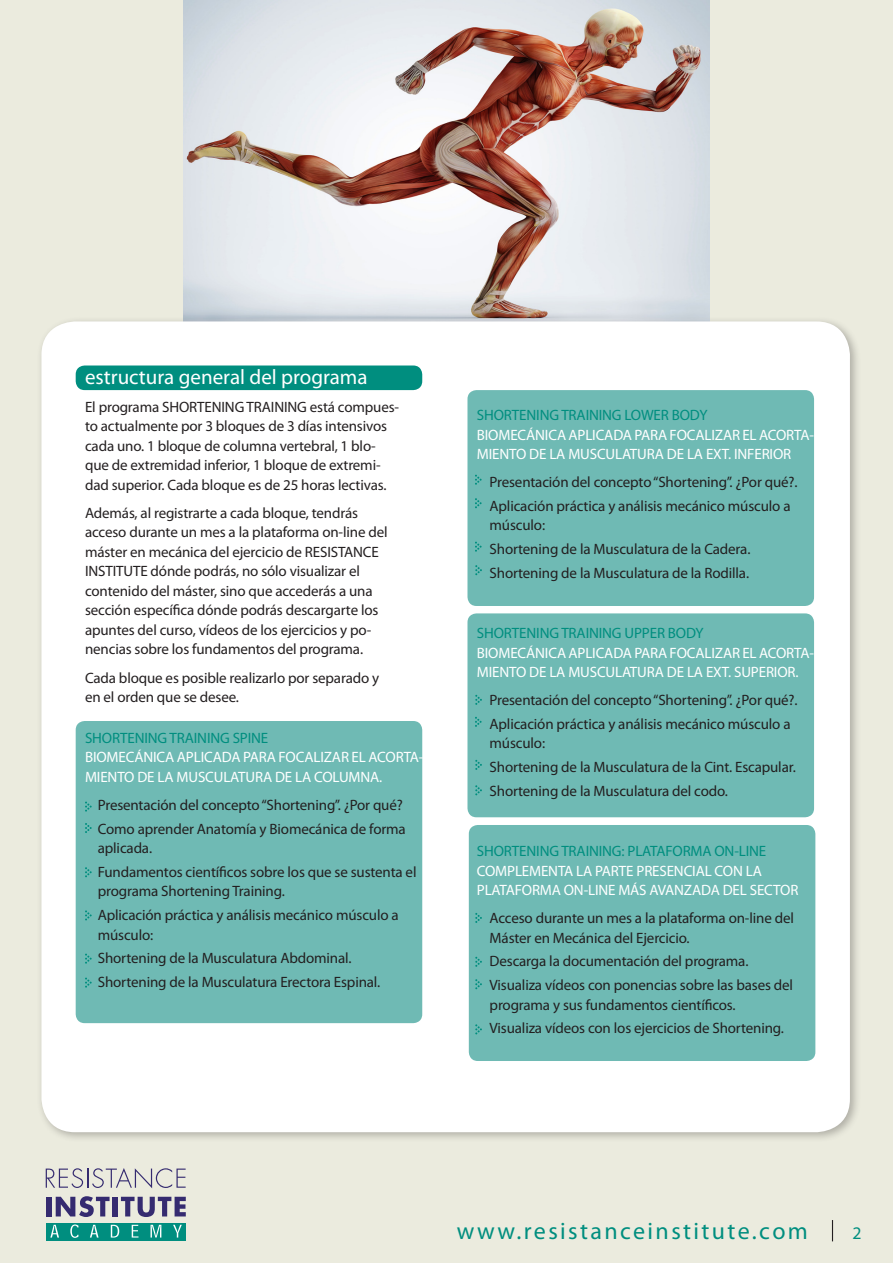
<style>
.page{position:relative;width:893px;height:1263px;background:#ebebde}
.page>*{position:absolute;margin:0;border:0;box-sizing:border-box;transform-origin:0 0}
.t1{font:24px "Myriad Pro";letter-spacing:.1em;color:#008e7f}
.t2{font:21px "Myriad Pro";color:#fff}
.t3{font:17.7px "Myriad Pro";color:#008e7f}
.t4{font:15px/19.5px "Myriad Pro";letter-spacing:-.01em;color:#231f20}
.t5{font:15px/19.5px "Myriad Pro";letter-spacing:-.01em;color:#fff}
.t6{font:15px "Myriad Pro";letter-spacing:-.01em;color:#008e7f}
</style>
<div class="page">
<img style="left:183px;top:0;width:527px;height:316px">
<div style="left:36px;top:316px;width:825px;height:827px;background:#231f20;opacity:.3"></div>
<div style="left:41px;top:321px;width:809px;height:811px;background:#fff;border-radius:34px"></div>
<div style="left:76px;top:365px;width:346px;height:25px;background:#008e7f;border-radius:9px"></div>
<div style="left:76px;top:721px;width:346px;height:302px;background:#6fbab4;border-radius:9px"></div>
<div style="left:467px;top:390px;width:347px;height:216px;background:#6fbab4;border-radius:9px"></div>
<svg style="left:46px;top:1168px;width:140px;height:20px"></svg>
<div style="left:46px;top:1197px;width:5px;height:19px;background:#352b70"></div>
<svg style="left:56px;top:1196px;width:54px;height:21px"></svg>
<div style="left:113px;top:1197px;width:5px;height:19px;background:#352b70"></div>
<svg style="left:121px;top:1197px;width:65px;height:20px"></svg>
<div style="left:46px;top:1223px;width:140px;height:17px;background:#008e7f"></div>
<svg style="left:50px;top:1225px;width:9px;height:12px"></svg>
<svg style="left:70px;top:1224px;width:8px;height:14px"></svg>
<svg style="left:90px;top:1225px;width:9px;height:12px"></svg>
<svg style="left:111px;top:1225px;width:8px;height:12px"></svg>
<svg style="left:132px;top:1225px;width:6px;height:12px"></svg>
<svg style="left:151px;top:1225px;width:10px;height:12px"></svg>
<svg style="left:173px;top:1225px;width:9px;height:12px"></svg>
<svg style="left:85px;top:801px;width:7px;height:11px"></svg>
<svg style="left:85px;top:823px;width:7px;height:10px"></svg>
<svg style="left:475px;top:475px;width:7px;height:10px"></svg>
<svg style="left:475px;top:498px;width:7px;height:10px"></svg>
<svg style="left:85px;top:867px;width:7px;height:10px"></svg>
<svg style="left:85px;top:953px;width:7px;height:11px"></svg>
<svg style="left:85px;top:910px;width:7px;height:10px"></svg>
<svg style="left:85px;top:977px;width:7px;height:11px"></svg>
<svg style="left:832px;top:1220px;width:1px;height:21px"></svg>
<svg style="left:475px;top:542px;width:7px;height:10px"></svg>
<div style="left:467px;top:613px;width:347px;height:204px;background:#6fbab4;border-radius:9px"></div>
<div style="left:469px;top:825px;width:346px;height:236px;background:#6fbab4;border-radius:9px"></div>
<svg style="left:475px;top:565px;width:7px;height:10px"></svg>
<svg style="left:475px;top:717px;width:7px;height:10px"></svg>
<svg style="left:475px;top:695px;width:7px;height:10px"></svg>
<svg style="left:475px;top:913px;width:7px;height:10px"></svg>
<svg style="left:475px;top:760px;width:7px;height:10px"></svg>
<svg style="left:475px;top:957px;width:7px;height:10px"></svg>
<svg style="left:475px;top:785px;width:7px;height:10px"></svg>
<svg style="left:475px;top:1024px;width:7px;height:10px"></svg>
<svg style="left:475px;top:979px;width:7px;height:10px"></svg>
<p class="t2" style="left:85px;top:364px;width:284px">estructura general del programa</p>
<p class="t4" style="left:85px;top:397px;width:316px">El programa SHORTENING TRAINING está compues&shy;to actualmente por 3 bloques de 3 días intensivos cada uno. 1 bloque de columna vertebral, 1 blo&shy;que de extremidad inferior, 1 bloque de extremi&shy;dad superior. Cada bloque es de 25 horas lectivas.</p>
<p class="t4" style="left:85px;top:503px;width:304px">Además, al registrarte a cada bloque, tendrás acceso durante un mes a la plataforma on-line del máster en mecánica del ejercicio de RESISTANCE INSTITUTE dónde podrás, no sólo visualizar el contenido del máster, sino que accederás a una sección específica dónde podrás descargarte los apuntes del curso, vídeos de los ejercicios y po&shy;nencias sobre los fundamentos del programa.</p>
<p class="t4" style="left:85px;top:667px;width:296px">Cada bloque es posible realizarlo por separado y en el orden que se desee.</p>
<p class="t6" style="left:85px;top:728px;width:185px">SHORTENING TRAINING SPINE</p>
<p class="t5" style="left:85px;top:747px;width:340px">BIOMECÁNICA APLICADA PARA FOCALIZAR EL ACORTA-<br>MIENTO DE LA MUSCULATURA DE LA COLUMNA.</p>
<p class="t4" style="left:98px;top:795px;width:307px">Presentación del concepto “Shortening”. ¿Por qué?</p>
<p class="t4" style="left:98px;top:818px;width:310px">Como aprender Anatomía y Biomecánica de forma aplicada.</p>
<p class="t4" style="left:98px;top:862px;width:320px">Fundamentos científicos sobre los que se sustenta el programa Shortening Training.</p>
<p class="t4" style="left:98px;top:905px;width:302px">Aplicación práctica y análisis mecánico músculo a músculo:</p>
<p class="t4" style="left:98px;top:948px;width:255px">Shortening de la Musculatura Abdominal.</p>
<p class="t4" style="left:98px;top:972px;width:284px">Shortening de la Musculatura Erectora Espinal.</p>
<p class="t6" style="left:477px;top:406px;width:232px">SHORTENING TRAINING LOWER BODY</p>
<p class="t5" style="left:477px;top:424px;width:339px">BIOMECÁNICA APLICADA PARA FOCALIZAR EL ACORTA-<br>MIENTO DE LA MUSCULATURA DE LA EXT. INFERIOR</p>
<p class="t4" style="left:490px;top:472px;width:310px">Presentación del concepto “Shortening”. ¿Por qué?.</p>
<p class="t4" style="left:490px;top:496px;width:302px">Aplicación práctica y análisis mecánico músculo a músculo:</p>
<p class="t4" style="left:490px;top:539px;width:262px">Shortening de la Musculatura de la Cadera.</p>
<p class="t4" style="left:490px;top:563px;width:261px">Shortening de la Musculatura de la Rodilla.</p>
<p class="t6" style="left:477px;top:624px;width:228px">SHORTENING TRAINING UPPER BODY</p>
<p class="t5" style="left:477px;top:642px;width:339px">BIOMECÁNICA APLICADA PARA FOCALIZAR EL ACORTA-<br>MIENTO DE LA MUSCULATURA DE LA EXT. SUPERIOR.</p>
<p class="t4" style="left:490px;top:690px;width:310px">Presentación del concepto “Shortening”. ¿Por qué?.</p>
<p class="t4" style="left:490px;top:714px;width:302px">Aplicación práctica y análisis mecánico músculo a músculo:</p>
<p class="t4" style="left:490px;top:757px;width:308px">Shortening de la Musculatura de la Cint. Escapular.</p>
<p class="t4" style="left:490px;top:781px;width:240px">Shortening de la Musculatura del codo.</p>
<p class="t6" style="left:477px;top:842px;width:291px">SHORTENING TRAINING: PLATAFORMA ON-LINE</p>
<p class="t5" style="left:477px;top:860px;width:287px">COMPLEMENTA LA PARTE PRESENCIAL CON LA</p>
<p class="t5" style="left:477px;top:880px;width:323px">PLATAFORMA ON-LINE MÁS AVANZADA DEL SECTOR</p>
<p class="t4" style="left:490px;top:908px;width:306px">Acceso durante un mes a la plataforma on-line del<br>Máster en Mecánica del Ejercicio.</p>
<p class="t4" style="left:490px;top:951px;width:260px">Descarga la documentación del programa.</p>
<p class="t4" style="left:490px;top:975px;width:305px">Visualiza vídeos con ponencias sobre las bases del programa y sus fundamentos científicos.</p>
<p class="t4" style="left:490px;top:1018px;width:296px">Visualiza vídeos con los ejercicios de Shortening.</p>
<p class="t1" style="left:457px;top:1216px;width:353px">www.resistanceinstitute.com</p>
<p class="t3" style="left:852px;top:1222px;width:11px">2</p>
</div>
